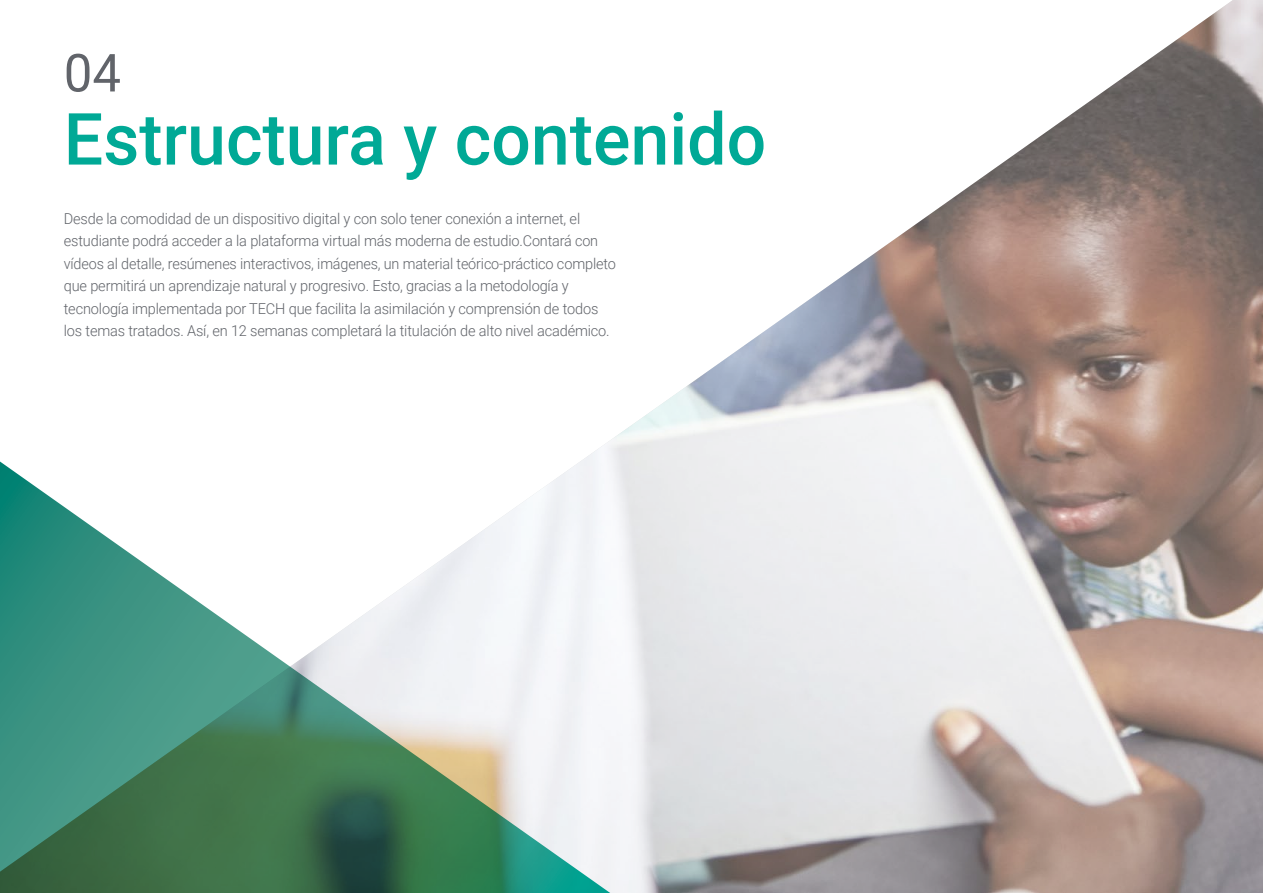
<style>
.page{position:relative;width:1263px;height:893px;background:#fff}
.page>*{position:absolute;margin:0;border:0;box-sizing:border-box;transform-origin:0 0}
.t1{font:500 72px "Roboto";color:#00a996}
.t2{font:52.5px "Roboto";color:#61646a}
.t3{font:300 15px/22.5px "Roboto";letter-spacing:-.01em;color:#61646a}
</style>
<div class="page">
<img style="left:603px;top:0;width:660px;height:893px">
<svg style="left:0;top:446px;width:640px;height:447px"></svg>
<h2 class="t2" style="left:64px;top:36px;width:59px">04</h2>
<h1 class="t1" style="left:64px;top:89px;width:704px">Estructura y contenido</h1>
<p class="t3" style="left:64px;top:207px;width:554px">Desde la comodidad de un dispositivo digital y con solo tener conexión a internet, el estudiante podrá acceder a la plataforma virtual más moderna de estudio.Contará con vídeos al detalle, resúmenes interactivos, imágenes, un material teórico-práctico completo que permitirá un aprendizaje natural y progresivo. Esto, gracias a la metodología y tecnología implementada por TECH que facilita la asimilación y comprensión de todos los temas tratados. Así, en 12 semanas completará la titulación de alto nivel académico.</p>
</div>
